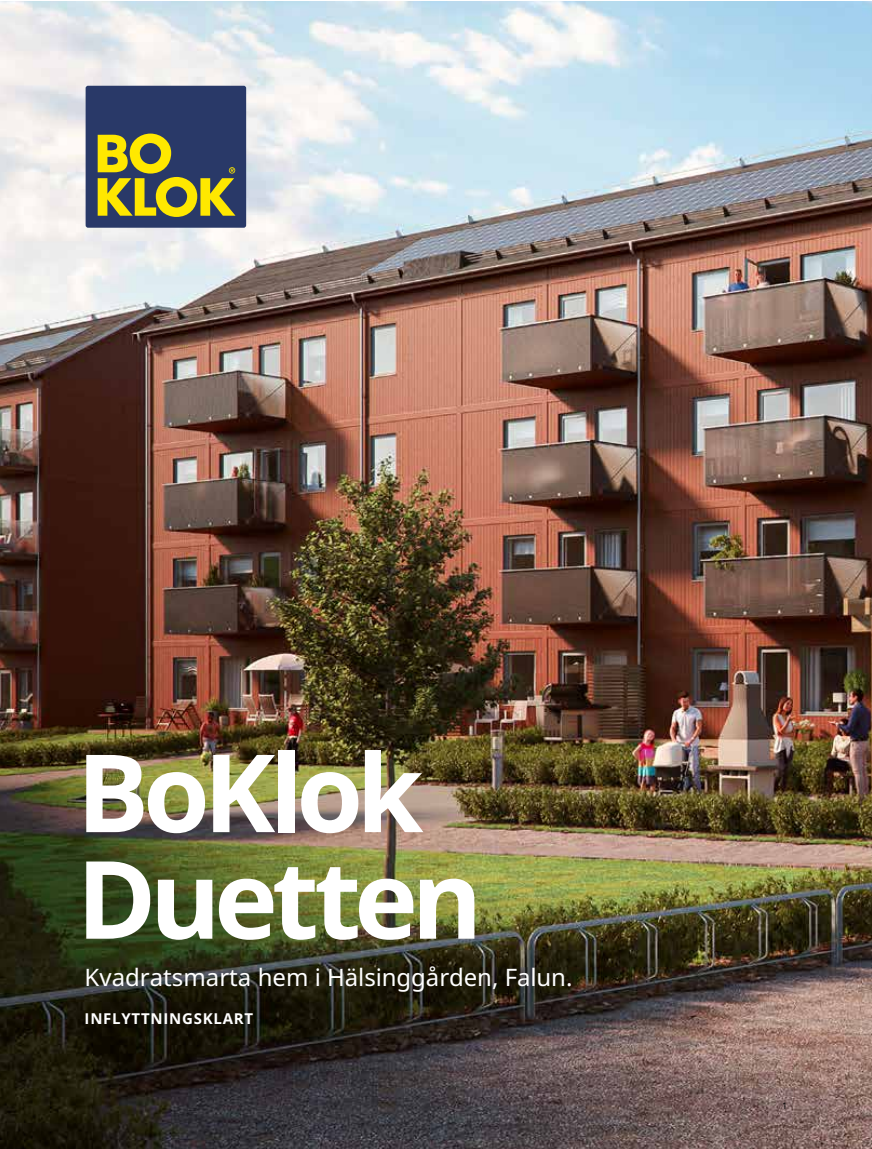
<style>
.page{position:relative;width:872px;height:1149px;background:#fff}
.page>*{position:absolute;margin:0;border:0;box-sizing:border-box;transform-origin:0 0}
.t1{font:700 108px/106.5px "Noto IKEA Latin";letter-spacing:-.06em;color:#fff}
.t2{font:24px "Noto IKEA Latin";letter-spacing:-.005em;color:#fff}
.t3{font:700 15px "Noto IKEA Latin";letter-spacing:.05em;color:#fff}
.t4{font:9px "Noto IKEA Latin";color:#000}
</style>
<div class="page">
<img style="left:0;top:1px;width:872px;height:1147px">
<div style="left:86px;top:86px;width:160px;height:142px;background:#293968;border-radius:2px"></div>
<svg style="left:98px;top:133px;width:137px;height:84px"></svg>
<h1 class="t1" style="left:77px;top:736px;width:407px">BoKlok<br>Duetten</h1>
<p class="t2" style="left:85px;top:960px;width:489px">Kvadratsmarta hem i Hälsinggården, Falun.</p>
<p class="t3" style="left:85px;top:1007px;width:170px">INFLYTTNINGSKLART</p>
<p class="t4" style="left:783px;top:1099px;width:5px">1</p>
</div>
